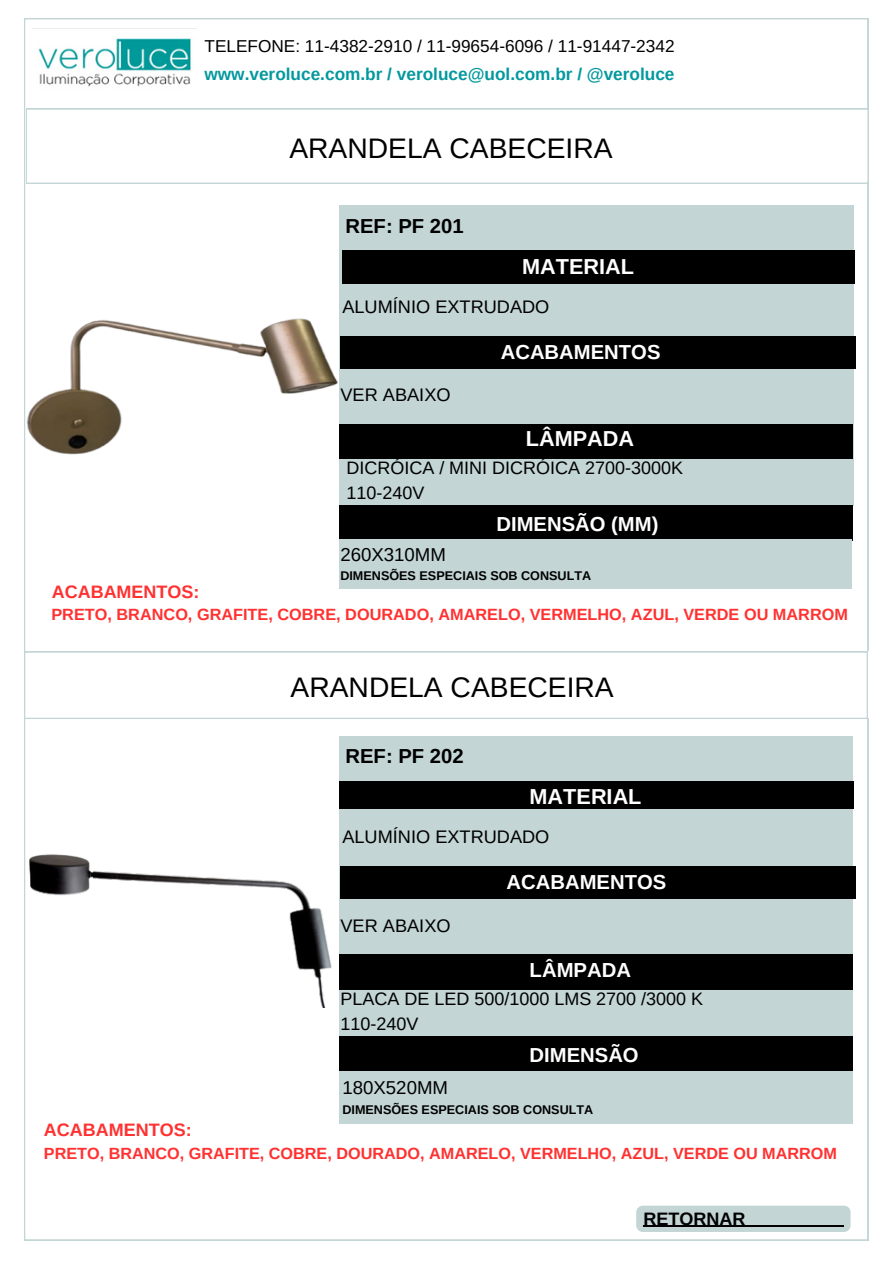
<style>
.page{position:relative;width:894px;height:1264px;background:#fff}
.page>*{position:absolute;margin:0;border:0;box-sizing:border-box;transform-origin:0 0}
.t1{font:28.2px "Arimo";color:#000}
.t2{font:700 21.6px "Arimo";color:#fff}
.t3{font:700 20.25px "Arimo";color:#fff}
.t4{font:700 20.25px "Arimo";color:#000}
.t5{font:18.6px "Arimo";color:#000}
.t6{font:18.15px "Arimo";color:#000}
.t7{font:18px/24.8px "Arimo";color:#000}
.t8{font:700 18px "Arimo";color:#ff3131}
.t9{font:700 18px "Arimo";color:#000}
.t10{font:17.25px/28.2px "Arimo";color:#000}
.t11{font:700 16.2px "Arimo";color:#ff3131}
.t12{font:700 12.6px "Arimo";color:#000}
.s1{font-weight:700;color:#03989e}
</style>
<div class="page">
<img style="left:33px;top:28px;width:163px;height:59px">
<div style="left:25px;top:107px;width:844px;height:78px;border:2px solid #c4d5d5"></div>
<div style="left:23px;top:650px;width:845px;height:70px;border:2px solid #c4d5d5"></div>
<div style="left:339px;top:206px;width:514px;height:299px;background:#c4d5d5"></div>
<div style="left:342px;top:251px;width:512px;height:32px;background:#000"></div>
<div style="left:340px;top:336px;width:515px;height:32px;background:#000"></div>
<div style="left:339px;top:424px;width:512px;height:35px;background:#000"></div>
<div style="left:339px;top:505px;width:512px;height:35px;background:#000"></div>
<div style="left:339px;top:539px;width:512px;height:49px;background:#c4d5d5"></div>
<svg style="left:636px;top:1205px;width:214px;height:26px"></svg>
<hr style="left:643px;top:1224px;width:200px;height:2px;background:#000">
<div style="left:339px;top:736px;width:513px;height:387px;background:#c4d5d5"></div>
<div style="left:339px;top:781px;width:514px;height:28px;background:#000"></div>
<div style="left:340px;top:866px;width:515px;height:32px;background:#000"></div>
<div style="left:339px;top:954px;width:512px;height:35px;background:#000"></div>
<div style="left:339px;top:1035px;width:512px;height:35px;background:#000"></div>
<img style="left:24px;top:221px;width:332px;height:328px">
<img style="left:29px;top:854px;width:303px;height:153px">
<h2 class="t10" style="left:204px;top:32px;width:471px">TELEFONE: 11-4382-2910 / 11-99654-6096 / 11-91447-2342 <span class="s1">www.veroluce.com.br / veroluce@uol.com.br / @veroluce</span></h2>
<p class="t1" style="left:289px;top:133px;width:324px">ARANDELA CABECEIRA</p>
<h2 class="t4" style="left:345px;top:215px;width:120px">REF: PF 201</h2>
<h2 class="t2" style="left:522px;top:254px;width:113px">MATERIAL</h2>
<h4 class="t6" style="left:342px;top:296px;width:208px">ALUMÍNIO EXTRUDADO</h4>
<p class="t6" style="left:340px;top:385px;width:112px">VER ABAIXO</p>
<h4 class="t3" style="left:500px;top:341px;width:161px">ACABAMENTOS</h4>
<h4 class="t2" style="left:525px;top:426px;width:110px">LÂMPADA</h4>
<h6 class="t7" style="left:346px;top:455px;width:338px">DICRÓICA / MINI DICRÓICA 2700-3000K<br>110-240V</h6>
<p class="t5" style="left:340px;top:543px;width:107px">260X310MM</p>
<h2 class="t3" style="left:496px;top:512px;width:163px">DIMENSÃO (MM)</h2>
<h5 class="t8" style="left:52px;top:581px;width:149px">ACABAMENTOS:</h5>
<p class="t12" style="left:340px;top:568px;width:252px">DIMENSÕES ESPECIAIS SOB CONSULTA</p>
<h2 class="t11" style="left:51px;top:605px;width:797px">PRETO, BRANCO, GRAFITE, COBRE, DOURADO, AMARELO, VERMELHO, AZUL, VERDE OU MARROM</h2>
<h3 class="t1" style="left:290px;top:671px;width:324px">ARANDELA CABECEIRA</h3>
<h2 class="t4" style="left:345px;top:745px;width:120px">REF: PF 202</h2>
<h2 class="t2" style="left:529px;top:784px;width:113px">MATERIAL</h2>
<h4 class="t6" style="left:342px;top:826px;width:208px">ALUMÍNIO EXTRUDADO</h4>
<h2 class="t6" style="left:340px;top:915px;width:112px">VER ABAIXO</h2>
<h4 class="t3" style="left:506px;top:871px;width:161px">ACABAMENTOS</h4>
<h1 class="t3" style="left:529px;top:959px;width:103px">LÂMPADA</h1>
<h4 class="t7" style="left:340px;top:986px;width:364px">PLACA DE LED 500/1000 LMS 2700 /3000 K<br>110-240V</h4>
<h3 class="t5" style="left:342px;top:1077px;width:107px">180X520MM</h3>
<h2 class="t3" style="left:529px;top:1043px;width:111px">DIMENSÃO</h2>
<p class="t8" style="left:44px;top:1120px;width:149px">ACABAMENTOS:</p>
<h4 class="t12" style="left:342px;top:1102px;width:252px">DIMENSÕES ESPECIAIS SOB CONSULTA</h4>
<h4 class="t11" style="left:44px;top:1144px;width:794px">PRETO, BRANCO, GRAFITE, COBRE, DOURADO, AMARELO, VERMELHO, AZUL, VERDE OU MARROM</h4>
<h1 class="t9" style="left:643px;top:1208px;width:103px">RETORNAR</h1>
</div>
